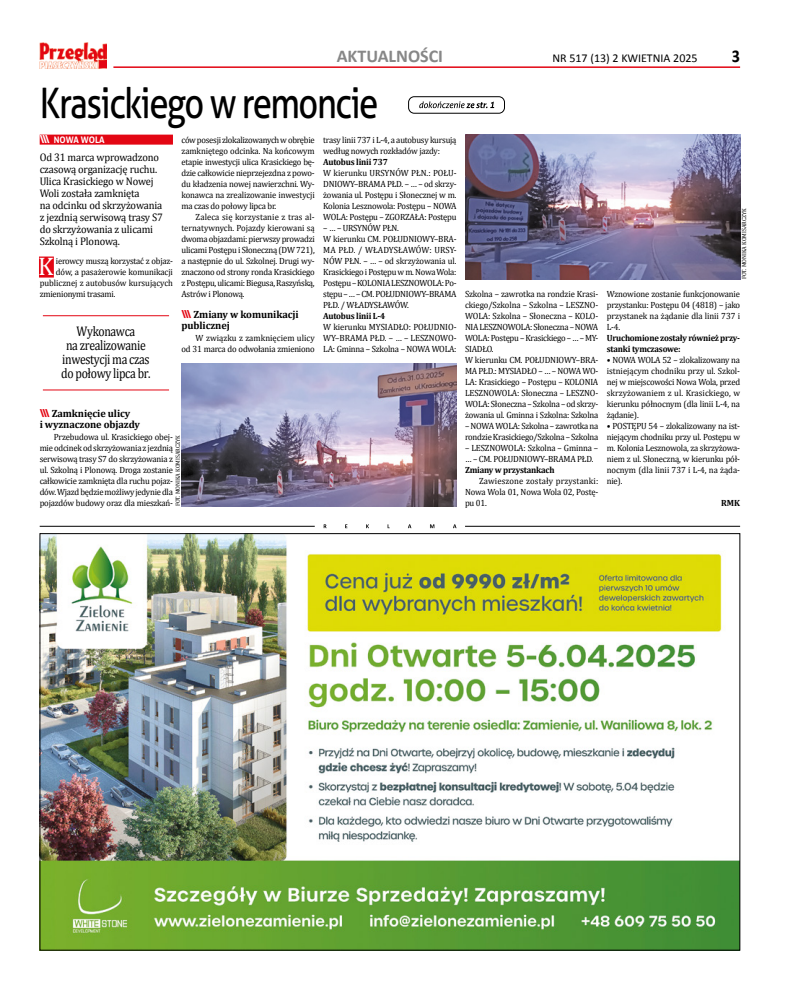
<style>
.page{position:relative;width:794px;height:993px;background:#fff}
.page>*{position:absolute;margin:0;border:0;box-sizing:border-box;transform-origin:0 0}
.t1{font:42px "Aller";letter-spacing:-.04em;color:#000;scale:.82 1}
.t2{font:25.5px "Cambria";color:#fff;scale:.96 1}
.t3{font:700 18px "Calibri";color:#878787}
.t4{font:700 18px "Calibri";color:#000;scale:.9 1}
.t5{font:14px/14px "Cambria";letter-spacing:-.03em;color:#000;text-align:center;scale:.84 1}
.t6{font:12px "Calibri";color:#000}
.t7{font:11px/12px "Cambria";letter-spacing:-.015em;color:#000;scale:.95 1}
.t8{font:700 10.5px/11px "Cambria";letter-spacing:-.01em;color:#000}
.t9{font:9px/11px "Cambria";letter-spacing:-.025em;color:#000;text-align:justify;scale:.96 1}
.t10{font:700 9px/11px "Cambria";letter-spacing:-.025em;color:#000;scale:.96 1}
.t11{font:9px "Cambria";letter-spacing:-.005em;color:#000;scale:.96 1}
.t12{font:700 9px "Aller";letter-spacing:-.01em;color:#fff;scale:.96 1}
.t13{font:6px "Cambria";color:#000;scale:.96 1}
.s1{font-size:11px}
.s2{font-family:"Aller";font-size:11px;color:#e30613}
</style>
<div class="page">
<hr style="left:113px;top:66px;width:627px;height:2px;background:#e30613">
<img style="left:40px;top:42px;width:67px;height:26px">
<hr style="left:40px;top:526px;width:275px;height:1px;background:#000">
<hr style="left:465px;top:526px;width:275px;height:1px;background:#000">
<svg style="left:324px;top:524px;width:132px;height:4px"></svg>
<img style="left:42px;top:535px;width:696px;height:413px">
<div style="left:40px;top:134px;width:133px;height:10px;background:#e30613"></div>
<div style="left:39px;top:256px;width:15px;height:21px;background:#e30613"></div>
<img style="left:181px;top:363px;width:275px;height:143px">
<img style="left:465px;top:135px;width:275px;height:144px">
<hr style="left:43px;top:315px;width:126px;height:1px;background:#e30613">
<hr style="left:43px;top:389px;width:126px;height:1px;background:#e30613">
<div style="left:408px;top:96px;width:97px;height:17px;border:1px solid #000;border-radius:6px"></div>
<svg style="left:419px;top:101px;width:75px;height:7px"></svg>
<h3 class="t3" style="left:337px;top:45px;width:108px">AKTUALNOŚCI</h3>
<h3 class="t6" style="left:552px;top:51px;width:147px">NR 517 (13) 2 KWIETNIA 2025</h3>
<h3 class="t4" style="left:731px;top:45px;width:11px">3</h3>
<h1 class="t1" style="left:40px;top:77px;width:414px">Krasickiego w remoncie</h1>
<p class="t12" style="left:40px;top:134px;width:69px"><span class="s1">\\\</span> NOWA WOLA</p>
<p class="t7" style="left:40px;top:151px;width:131px">Od 31 marca wprowadzono czasową organizację ruchu.<br>Ulica Krasickiego w Nowej<br>Woli została zamknięta<br>na odcinku od skrzyżowania z jezdnią serwisową trasy S7 do skrzyżowania z ulicami<br>Szkolną i Plonową.</p>
<h2 class="t2" style="left:38px;top:251px;width:18px">K</h2>
<p class="t9" style="left:56px;top:255px;width:123px">ierowcy muszą korzystać z objaz-</p>
<p class="t9" style="left:56px;top:266px;width:123px">dów, a pasażerowie komunikacji</p>
<p class="t11" style="left:40px;top:278px;width:140px">publicznej z autobusów kursujących</p>
<p class="t9" style="left:40px;top:288px;width:80px">zmienionymi trasami.</p>
<h3 class="t5" style="left:61px;top:324px;width:108px">Wykonawca<br>na zrealizowanie inwestycji ma czas do połowy lipca br.</h3>
<p class="t9" style="left:181px;top:134px;width:140px">ców posesji zlokalizowanych w obrębie zamkniętego odcinka. Na końcowym etapie inwestycji ulica Krasickiego bę&shy;dzie całkowicie nieprzejezdna z powo&shy;du kładzenia nowej nawierzchni. Wy&shy;konawca na zrealizowanie inwestycji ma czas do połowy lipca br.</p>
<p class="t9" style="left:181px;top:211px;width:140px;text-indent:14px">Zaleca się korzystanie z tras al&shy;ternatywnych. Pojazdy kierowani są dwoma objazdami: pierwszy prowadzi ulicami Postępu i Słoneczną (DW 721), a następnie do ul. Szkolnej. Drugi wy&shy;znaczono od strony ronda Krasickiego z Postępu, ulicami: Biegusa, Raszyńską, Astrów i Plonową.</p>
<p class="t8" style="left:181px;top:309px;width:119px"><span class="s2">\\\</span> Zmiany w komunikacji publicznej</p>
<p class="t9" style="left:181px;top:332px;width:140px;text-align:right">W związku z zamknięciem ulicy<br>od 31 marca do odwołania zmieniono</p>
<p class="t9" style="left:323px;top:134px;width:140px">trasy linii 737 i L-4, a autobusy kursują według nowych rozkładów jazdy:</p>
<p class="t10" style="left:323px;top:156px;width:69px">Autobus linii 737</p>
<p class="t9" style="left:323px;top:167px;width:140px">W kierunku URSYNÓW PŁN.: POŁU-DNIOWY–BRAMA PŁD. – … – od skrzy&shy;żowania ul. Postępu i Słonecznej w m.<br>Kolonia Lesznowola: Postępu – NOWA WOLA: Postępu – ZGORZAŁA: Postępu</p>
<p class="t9" style="left:323px;top:222px;width:140px;text-align:left">– … – URSYNÓW PŁN.<br>W kierunku CM. POŁUDNIOWY–BRA-<br>MA PŁD. / WŁADYSŁAWÓW: URSY-<br>NÓW PŁN. – … – od skrzyżowania ul.<br>Krasickiego i Postępu w m. Nowa Wola:<br>Postępu – KOLONIA LESZNOWOLA: Po&shy;stępu – … – CM. POŁUDNIOWY–BRAMA<br>PŁD. / WŁADYSŁAWÓW.</p>
<p class="t10" style="left:323px;top:310px;width:66px">Autobus linii L-4</p>
<p class="t9" style="left:323px;top:321px;width:140px">W kierunku MYSIADŁO: POŁUDNIO-WY–BRAMA PŁD. – … – LESZNOWO-LA: Gminna – Szkolna – NOWA WOLA:</p>
<p class="t8" style="left:40px;top:408px;width:102px"><span class="s2">\\\</span> Zamknięcie ulicy<br>i wyznaczone objazdy</p>
<p class="t9" style="left:40px;top:431px;width:140px;text-indent:14px">Przebudowa ul. Krasickiego obej&shy;mie odcinek od skrzyżowania z jezdnią serwisową trasy S7 do skrzyżowania z ul. Szkolną i Plonową. Droga zostanie całkowicie zamknięta dla ruchu pojaz&shy;dów. Wjazd będzie możliwy jedynie dla pojazdów budowy oraz dla mieszkań-</p>
<p class="t13" style="left:174px;top:506px;width:76px;rotate:-90deg">FOT. MONIKA KOMISARCZYK</p>
<p class="t9" style="left:465px;top:288px;width:140px;text-align:left">Szkolna – zawrotka na rondzie Krasi&shy;ckiego/Szkolna – Szkolna – LESZNO-<br>WOLA: Szkolna – Słoneczna – KOLO-<br>NIA LESZNOWOLA: Słoneczna – NOWA<br>WOLA: Postępu – Krasickiego – … – MY-<br>SIADŁO.<br>W kierunku CM. POŁUDNIOWY–BRA-<br>MA PŁD.: MYSIADŁO – … – NOWA WO-<br>LA: Krasickiego – Postępu – KOLONIA<br>LESZNOWOLA: Słoneczna – LESZNO-<br>WOLA: Słoneczna – Szkolna – od skrzy&shy;żowania ul. Gminna i Szkolna: Szkolna</p>
<p class="t9" style="left:465px;top:420px;width:140px">– NOWA WOLA: Szkolna – zawrotka na rondzie Krasickiego/Szkolna – Szkolna</p>
<p class="t9" style="left:465px;top:442px;width:140px">– LESZNOWOLA: Szkolna – Gminna – … – CM. POŁUDNIOWY–BRAMA PŁD.</p>
<p class="t10" style="left:465px;top:464px;width:95px">Zmiany w przystankach</p>
<p class="t9" style="left:465px;top:475px;width:140px;text-indent:14px">Zawieszone zostały przystanki:<br>Nowa Wola 01, Nowa Wola 02, Postę&shy;pu 01.</p>
<p class="t13" style="left:740px;top:279px;width:76px;rotate:-90deg">FOT. MONIKA KOMISARCZYK</p>
<p class="t9" style="left:607px;top:288px;width:140px">Wznowione zostanie funkcjonowanie przystanku: Postępu 04 (4818) – jako przystanek na żądanie dla linii 737 i L-4.</p>
<p class="t10" style="left:607px;top:332px;width:140px">Uruchomione zostały również przy&shy;stanki tymczasowe:</p>
<p class="t9" style="left:607px;top:354px;width:140px">• NOWA WOLA 52 – zlokalizowany na istniejącym chodniku przy ul. Szkol&shy;nej w miejscowości Nowa Wola, przed skrzyżowaniem z ul. Krasickiego, w kierunku północnym (dla linii L-4, na żądanie).</p>
<p class="t9" style="left:607px;top:420px;width:140px">• POSTĘPU 54 – zlokalizowany na ist&shy;niejącym chodniku przy ul. Postępu w m. Kolonia Lesznowola, za skrzyżowa&shy;niem z ul. Słoneczną, w kierunku pół&shy;nocnym (dla linii 737 i L-4, na żąda&shy;nie).</p>
<p class="t10" style="left:721px;top:497px;width:21px">RMK</p>
</div>
